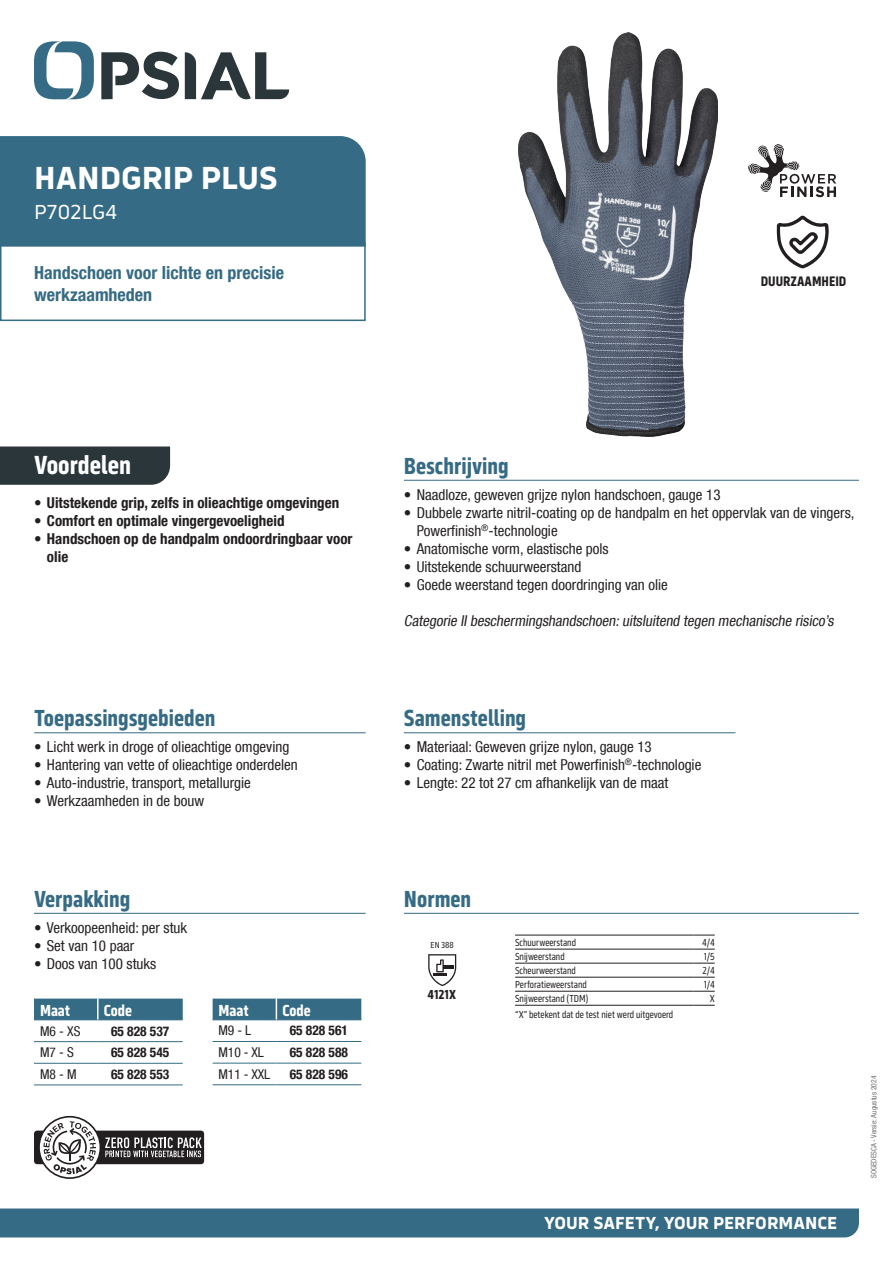
<style>
.page{position:relative;width:893px;height:1263px;background:#fff}
.page>*{position:absolute;margin:0;border:0;box-sizing:border-box;transform-origin:0 0}
.NOM_PRODUIT_NC{font:700 33px "Serca";color:#fff}
.Benefices{font:700 27px "Serca Condensed";color:#fff}
.Sous-titres{font:700 24px "Serca Condensed";color:#366b85}
.Code_P{font:21px "Serca";letter-spacing:-.01em;color:#fff}
.PLUS_PRODUIT{font:700 condensed 18px/21.6px "Helvetica Neue LT Com";color:#366b85}
.t1{font:700 18px "Serca";color:#fff}
.tableauTitre{font:700 16.5px "Serca Condensed";color:#fff}
.t2{font:condensed 15px/18px "Helvetica Neue LT Com";color:#231f20}
.t3{font:700 condensed 15px/18px "Helvetica Neue LT Com";color:#231f20}
.Texte{font:italic condensed 15px "Helvetica Neue LT Com";color:#231f20}
.t4{font:700 14.25px "Serca Condensed";color:#231f20}
.TableauCode{font:700 condensed 13.5px "Helvetica Neue LT Com";color:#231f20}
.tableau{font:condensed 13.5px "Helvetica Neue LT Com";letter-spacing:-.01em;color:#231f20}
.t5{font:700 13.5px "Serca Condensed";color:#231f20}
.Texte_tab_left{font:10.5px "Serca Condensed";color:#231f20;scale:.95 1}
.Texte_tab_right{font:10.5px "Serca Condensed";color:#231f20;scale:.95 1}
.Normes{font:9px "Serca Condensed";color:#231f20}
.Date{font:condensed 7.5px "Helvetica Neue LT Com";color:#6d6f71}
</style>
<div class="page">
<svg style="left:34px;top:41px;width:60px;height:58px"></svg>
<svg style="left:185px;top:52px;width:104px;height:48px"></svg>
<svg style="left:101px;top:52px;width:78px;height:47px"></svg>
<div style="left:0;top:1208px;width:859px;height:29px;background:#366b85"></div>
<hr style="left:34px;top:913px;width:332px;height:1px;background:#366b85">
<div style="left:34px;top:998px;width:149px;height:21px;background:#366b85"></div>
<hr style="left:34px;top:1019px;width:64px;height:1px;background:#366b85">
<hr style="left:98px;top:1019px;width:85px;height:1px;background:#366b85">
<hr style="left:34px;top:1041px;width:64px;height:1px;background:#366b85">
<hr style="left:98px;top:1041px;width:85px;height:1px;background:#366b85">
<hr style="left:34px;top:1063px;width:64px;height:1px;background:#366b85">
<hr style="left:98px;top:1063px;width:85px;height:1px;background:#366b85">
<hr style="left:34px;top:1084px;width:64px;height:1px;background:#366b85">
<hr style="left:98px;top:1084px;width:85px;height:1px;background:#366b85">
<hr style="left:97px;top:998px;width:2px;height:21px;background:#fff">
<hr style="left:213px;top:1041px;width:63px;height:1px;background:#366b85">
<hr style="left:276px;top:1041px;width:85px;height:1px;background:#366b85">
<hr style="left:213px;top:1063px;width:63px;height:1px;background:#366b85">
<hr style="left:276px;top:1063px;width:85px;height:1px;background:#366b85">
<hr style="left:213px;top:1084px;width:63px;height:1px;background:#366b85">
<hr style="left:276px;top:1084px;width:85px;height:1px;background:#366b85">
<svg style="left:213px;top:998px;width:148px;height:22px;background:#3d7089"></svg>
<hr style="left:404px;top:480px;width:455px;height:1px;background:#366b85">
<hr style="left:404px;top:732px;width:331px;height:1px;background:#366b85">
<div style="left:0;top:446px;width:170px;height:39px;background:#2b363a"></div>
<div style="left:0;top:242px;width:366px;height:79px;border:2px solid #366b85"></div>
<div style="left:0;top:136px;width:366px;height:111px;background:#366b85"></div>
<hr style="left:404px;top:913px;width:455px;height:1px;background:#366b85">
<hr style="left:515px;top:935px;width:178px;height:1px;background:#231f20">
<svg style="left:693px;top:935px;width:22px;height:1px"></svg>
<hr style="left:515px;top:949px;width:178px;height:1px;background:#231f20">
<svg style="left:693px;top:949px;width:22px;height:1px"></svg>
<hr style="left:515px;top:963px;width:178px;height:1px;background:#231f20">
<svg style="left:693px;top:963px;width:22px;height:1px"></svg>
<hr style="left:515px;top:977px;width:178px;height:1px;background:#231f20">
<svg style="left:693px;top:977px;width:22px;height:1px"></svg>
<hr style="left:515px;top:991px;width:178px;height:1px;background:#231f20">
<svg style="left:693px;top:991px;width:22px;height:1px"></svg>
<hr style="left:515px;top:1005px;width:178px;height:1px;background:#231f20">
<svg style="left:693px;top:1005px;width:22px;height:1px"></svg>
<svg style="left:428px;top:954px;width:28px;height:32px"></svg>
<hr style="left:34px;top:732px;width:332px;height:1px;background:#366b85">
<svg style="left:777px;top:215px;width:52px;height:53px"></svg>
<div style="left:34px;top:1130px;width:170px;height:34px;background:#231f20;border-radius:3px"></div>
<svg style="left:38px;top:1116px;width:164px;height:63px"></svg>
<img style="left:518px;top:33px;width:200px;height:404px">
<svg style="left:748px;top:144px;width:88px;height:53px"></svg>
<p class="NOM_PRODUIT_NC" style="left:34px;top:158px;width:245px">HANDGRIP PLUS</p>
<p class="Code_P" style="left:34px;top:200px;width:85px">P702LG4</p>
<p class="PLUS_PRODUIT" style="left:34px;top:262px;width:252px">Handschoen voor lichte en precisie werkzaamheden</p>
<p class="t4" style="left:761px;top:273px;width:87px">DUURZAAMHEID</p>
<p class="Benefices" style="left:34px;top:449px;width:98px">Voordelen</p>
<p class="t3" style="left:34px;top:494px;width:307px">• Uitstekende grip, zelfs in olieachtige omgevingen</p>
<p class="t3" style="left:34px;top:512px;width:252px">• Comfort en optimale vingergevoeligheid</p>
<p class="t3" style="left:47px;top:530px;width:307px;text-indent:-13px">• Handschoen op de handpalm ondoordringbaar voor olie</p>
<p class="Sous-titres" style="left:34px;top:704px;width:183px">Toepassingsgebieden</p>
<p class="t2" style="left:34px;top:738px;width:257px">• Licht werk in droge of olieachtige omgeving</p>
<p class="t2" style="left:34px;top:756px;width:265px">• Hantering van vette of olieachtige onderdelen</p>
<p class="t2" style="left:34px;top:774px;width:218px">• Auto-industrie, transport, metallurgie</p>
<p class="t2" style="left:34px;top:792px;width:171px">• Werkzaamheden in de bouw</p>
<p class="Sous-titres" style="left:34px;top:885px;width:98px">Verpakking</p>
<p class="t2" style="left:34px;top:918px;width:155px">• Verkoopeenheid: per stuk</p>
<p class="t2" style="left:34px;top:936px;width:102px">• Set van 10 paar</p>
<p class="t2" style="left:34px;top:954px;width:124px">• Doos van 100 stuks</p>
<p class="tableauTitre" style="left:40px;top:1000px;width:32px">Maat</p>
<p class="tableauTitre" style="left:104px;top:1000px;width:30px">Code</p>
<p class="tableau" style="left:40px;top:1023px;width:42px">M6 - XS</p>
<p class="TableauCode" style="left:111px;top:1023px;width:60px">65 828 537</p>
<p class="tableau" style="left:40px;top:1044px;width:35px">M7 - S</p>
<p class="TableauCode" style="left:111px;top:1044px;width:60px">65 828 545</p>
<p class="tableau" style="left:40px;top:1066px;width:38px">M8 - M</p>
<p class="TableauCode" style="left:111px;top:1066px;width:60px">65 828 553</p>
<p class="tableauTitre" style="left:219px;top:1000px;width:32px">Maat</p>
<p class="tableauTitre" style="left:282px;top:1000px;width:30px">Code</p>
<p class="tableau" style="left:219px;top:1023px;width:34px">M9 - L</p>
<p class="TableauCode" style="left:290px;top:1022px;width:60px">65 828 561</p>
<p class="tableau" style="left:219px;top:1044px;width:47px">M10 - XL</p>
<p class="TableauCode" style="left:290px;top:1044px;width:60px">65 828 588</p>
<p class="tableau" style="left:219px;top:1066px;width:53px">M11 - XXL</p>
<p class="TableauCode" style="left:290px;top:1066px;width:60px">65 828 596</p>
<p class="Sous-titres" style="left:404px;top:452px;width:106px">Beschrijving</p>
<p class="t2" style="left:404px;top:485px;width:318px">• Naadloze, geweven grijze nylon handschoen, gauge 13</p>
<p class="t2" style="left:417px;top:503px;width:439px;text-indent:-13px">• Dubbele zwarte nitril-coating op de handpalm en het oppervlak van de vingers,<br>Powerfinish<sup>®</sup>-technologie</p>
<p class="t2" style="left:404px;top:539px;width:206px">• Anatomische vorm, elastische pols</p>
<p class="t2" style="left:404px;top:557px;width:179px">• Uitstekende schuurweerstand</p>
<p class="t2" style="left:404px;top:575px;width:265px">• Goede weerstand tegen doordringing van olie</p>
<p class="Texte" style="left:404px;top:612px;width:434px">Categorie IIbeschermingshandschoen:uitsluitend tegen mechanische risico’s</p>
<p class="Sous-titres" style="left:404px;top:704px;width:124px">Samenstelling</p>
<p class="t2" style="left:404px;top:738px;width:249px">• Materiaal: Geweven grijze nylon, gauge 13</p>
<p class="t2" style="left:404px;top:756px;width:299px">• Coating: Zwarte nitril met Powerfinish<sup>®</sup>-technologie</p>
<p class="t2" style="left:404px;top:774px;width:266px">• Lengte: 22 tot 27 cm afhankelijk van de maat</p>
<p class="Sous-titres" style="left:404px;top:885px;width:69px">Normen</p>
<p class="Normes" style="left:431px;top:940px;width:25px">EN 388</p>
<p class="t5" style="left:428px;top:986px;width:30px">4121X</p>
<p class="Texte_tab_left" style="left:515px;top:937px;width:66px">Schuurweerstand</p>
<p class="Texte_tab_right" style="left:702px;top:937px;width:15px">4/4</p>
<p class="Texte_tab_left" style="left:515px;top:951px;width:54px">Snijweerstand</p>
<p class="Texte_tab_right" style="left:704px;top:951px;width:13px">1/5</p>
<p class="Texte_tab_left" style="left:515px;top:965px;width:66px">Scheurweerstand</p>
<p class="Texte_tab_right" style="left:702px;top:965px;width:14px">2/4</p>
<p class="Texte_tab_left" style="left:515px;top:979px;width:77px">Perforatieweerstand</p>
<p class="Texte_tab_right" style="left:704px;top:979px;width:13px">1/4</p>
<p class="Texte_tab_left" style="left:515px;top:993px;width:79px">Snijweerstand (TDM)</p>
<p class="Texte_tab_right" style="left:710px;top:993px;width:7px">X</p>
<p class="Texte_tab_left" style="left:515px;top:1008px;width:168px">“X” betekent dat de test niet werd uitgevoerd</p>
<p class="t1" style="left:544px;top:1212px;width:295px">YOUR SAFETY, YOUR PERFORMANCE</p>
<p class="Date" style="left:869px;top:1178px;width:104px;rotate:-90deg">SOGEDESCA - Versie: Augustus 2024</p>
</div>
